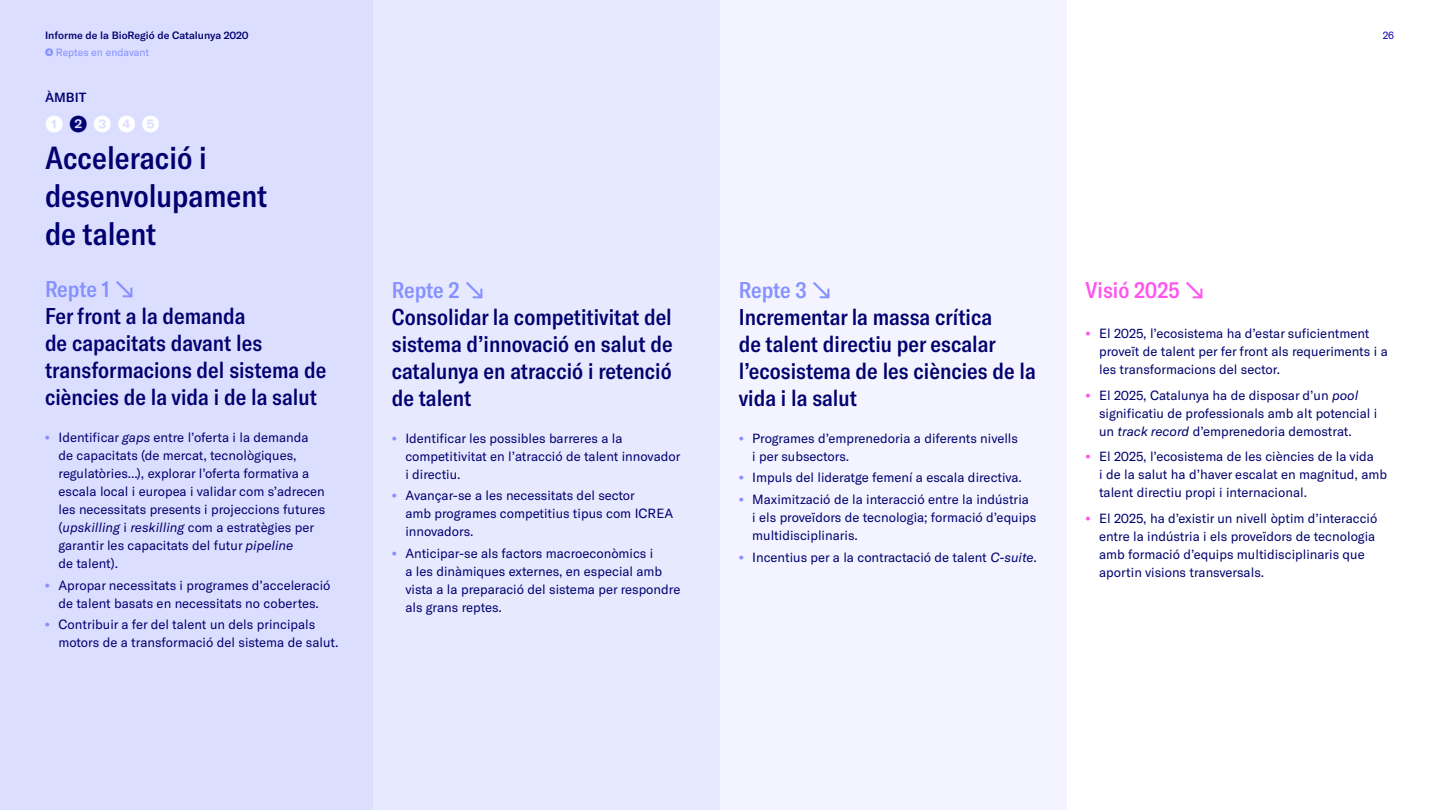
<style>
.page{position:relative;width:1440px;height:810px;background:#fff}
.page>*{position:absolute;margin:0;border:0;box-sizing:border-box;transform-origin:0 0}
.t1{font:500 condensed 31.5px/37.8px "GT America";color:#00006f}
.t2{font:500 condensed 22.5px/27px "GT America";color:#00006f}
.t3{font:500 condensed 22.5px "GT America";letter-spacing:-.01em;color:#8591ff}
.t4{font:500 condensed 22.5px "GT America";color:#ff54ec}
.t5{font:500 22.5px "GT America";color:#fff}
.t6{font:13.12px/18px "GT America";color:#00006f}
.t7{font:500 13.12px "GT America";color:#00006f}
.t8{font:500 10.5px "GT America";color:#00006f}
.t9{font:10.5px "GT America";color:#8591ff}
.t10{font:10.5px "GT America";color:#1400b1}
.s1{font-weight:900}
.s2{color:#00006f}
.s3{font-weight:900;color:#8591ff}
.s4{font-style:italic}
.s5{font-weight:900;color:#ff54ec}
</style>
<div class="page">
<div style="left:0;top:0;width:1067px;height:810px;background:#f3f4ff"></div>
<div style="left:0;top:0;width:720px;height:810px;background:#e7e9ff"></div>
<div style="left:0;top:0;width:373px;height:810px;background:#dcdeff"></div>
<p class="t8" style="left:45px;top:29px;width:205px">Informe de la BioRegió de Catalunya 2020</p>
<p class="t10" style="left:1383px;top:29px;width:13px">26</p>
<p class="t9" style="left:45px;top:46px;width:106px"><span class="s1">❹</span> Reptes en endavant</p>
<p class="t7" style="left:45px;top:90px;width:43px">ÀMBIT</p>
<h2 class="t5" style="left:45px;top:110px;width:117px">❶ <span class="s2">❷</span> ❸ ❹ ❺</h2>
<h1 class="t1" style="left:45px;top:139px;width:224px">Acceleració i desenvolupament de talent</h1>
<h2 class="t3" style="left:45px;top:276px;width:91px">Repte 1 ↘</h2>
<h2 class="t2" style="left:45px;top:303px;width:283px">Fer front a la demanda<br>de capacitats davant les transformacions del sistema de ciències de la vida i de la salut</h2>
<p class="t6" style="left:59px;top:428px;width:268px;text-indent:-14px"><span class="s3">•</span> Identificar <span class="s4">gaps</span> entre l’oferta i la demanda de capacitats (de mercat, tecnològiques, regulatòries...), explorar l’oferta formativa a escala local i europea i validar com s’adrecen les necessitats presents i projeccions futures (<span class="s4">upskilling</span> i <span class="s4">reskilling</span> com a estratègies per garantir les capacitats del futur <span class="s4">pipeline<br></span>de talent).</p>
<p class="t6" style="left:45px;top:576px;width:287px;text-align:center"><span class="s3">•</span> Apropar necessitats i programes d’acceleració de talent basats en necessitats no cobertes.</p>
<p class="t6" style="left:59px;top:616px;width:282px;text-indent:-14px"><span class="s3">•</span> Contribuir a fer del talent un dels principals motors de a transformació del sistema de salut.</p>
<h2 class="t3" style="left:392px;top:276px;width:94px">Repte 2 ↘</h2>
<h2 class="t2" style="left:392px;top:303px;width:282px;text-align:justify">Consolidar la competitivitat del sistema d’innovació en salut de catalunya en atracció i retenció de talent</h2>
<p class="t6" style="left:405px;top:429px;width:277px;text-indent:-14px"><span class="s3">•</span> Identificar les possibles barreres a la competitivitat en l’atracció de talent innovador i directiu.</p>
<p class="t6" style="left:405px;top:487px;width:269px;text-indent:-14px"><span class="s3">•</span> Avançar-se a les necessitats del sector<br>amb programes competitius tipus com ICREA innovadors.</p>
<p class="t6" style="left:405px;top:544px;width:277px;text-indent:-14px"><span class="s3">•</span> Anticipar-se als factors macroeconòmics i<br>a les dinàmiques externes, en especial amb vista a la preparació del sistema per respondre als grans reptes.</p>
<h2 class="t3" style="left:739px;top:276px;width:94px">Repte 3 ↘</h2>
<h2 class="t2" style="left:739px;top:303px;width:299px">Incrementar la massa crítica<br>de talent directiu per escalar l’ecosistema de les ciències de la vida i la salut</h2>
<p class="t6" style="left:752px;top:429px;width:267px;text-indent:-14px"><span class="s3">•</span> Programes d’emprenedoria a diferents nivells i per subsectors.</p>
<p class="t6" style="left:739px;top:469px;width:285px"><span class="s3">•</span> Impuls del lideratge femení a escala directiva.</p>
<p class="t6" style="left:752px;top:490px;width:286px;text-indent:-14px"><span class="s3">•</span> Maximització de la interacció entre la indústria<br>i els proveïdors de tecnologia; formació d’equips multidisciplinaris.</p>
<p class="t6" style="left:739px;top:548px;width:300px"><span class="s3">•</span> Incentius per a la contractació de talent <span class="s4">C-suite</span>.</p>
<h2 class="t4" style="left:1086px;top:276px;width:120px">Visió 2025 ↘</h2>
<p class="t6" style="left:1099px;top:325px;width:290px;text-indent:-14px"><span class="s5">•</span> El 2025, l’ecosistema ha d’estar suficientment proveït de talent per fer front als requeriments i a les transformacions del sector.</p>
<p class="t6" style="left:1099px;top:386px;width:280px;text-indent:-14px"><span class="s5">•</span> El 2025, Catalunya ha de disposar d’un <span class="s4">pool </span>significatiu de professionals amb alt potencial i un <span class="s4">track record</span> d’emprenedoria demostrat.</p>
<p class="t6" style="left:1099px;top:448px;width:289px;text-indent:-14px"><span class="s5">•</span> El 2025, l’ecosistema de les ciències de la vida<br>i de la salut ha d’haver escalat en magnitud, amb talent directiu propi i internacional.</p>
<p class="t6" style="left:1099px;top:509px;width:280px;text-indent:-14px"><span class="s5">•</span> El 2025, ha d’existir un nivell òptim d’interacció entre la indústria i els proveïdors de tecnologia amb formació d’equips multidisciplinaris que aportin visions transversals.</p>
</div>
